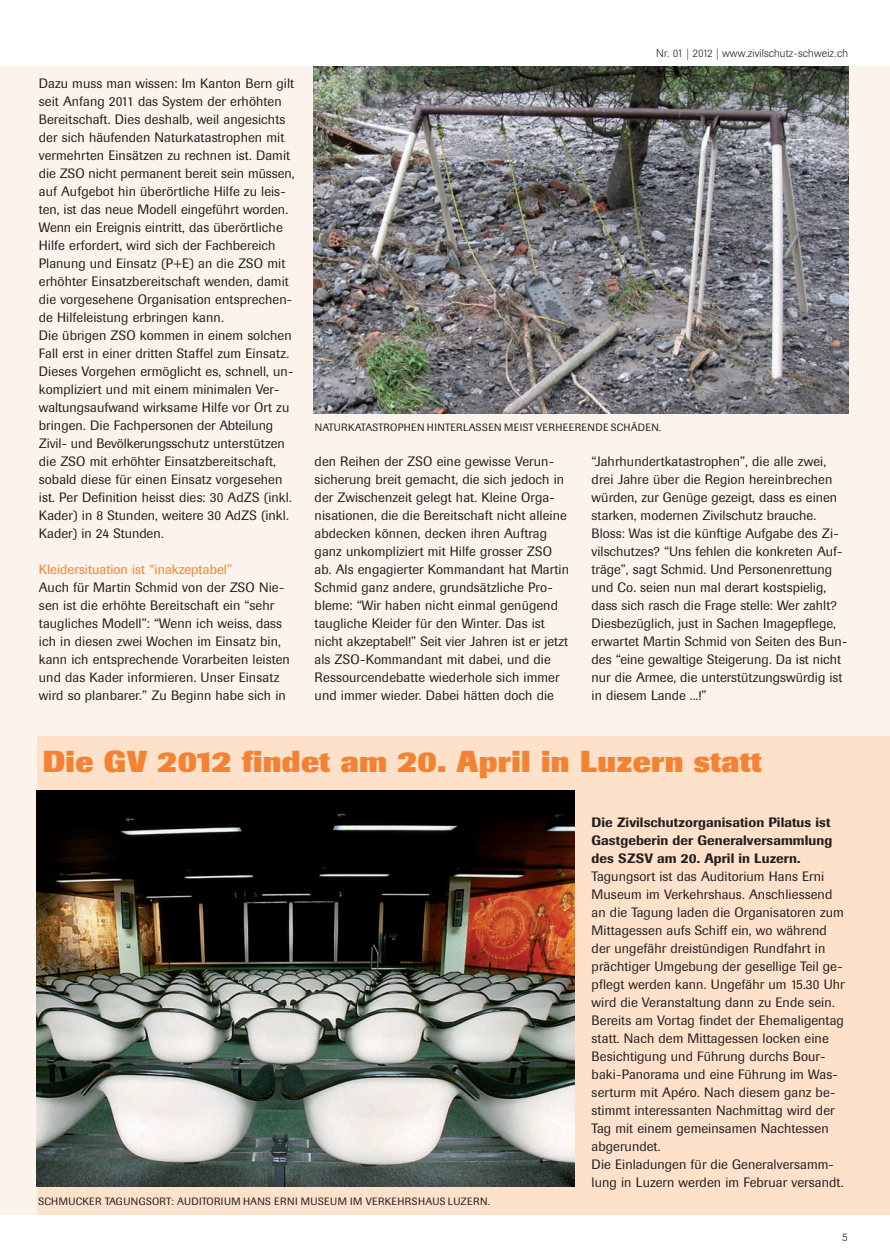
<style>
.page{position:relative;width:890px;height:1260px;background:#fff}
.page>*{position:absolute;margin:0;border:0;box-sizing:border-box;transform-origin:0 0}
.t1{font:800 30px "Berthold Imago BQ";letter-spacing:.015em;color:#f48232}
.t2{font:13.5px/18px "Berthold Imago BQ";letter-spacing:.005em;color:#231f20}
.t3{font:500 13.5px/18px "Berthold Imago BQ";letter-spacing:.005em;color:#231f20}
.t4{font:13.5px "Berthold Imago BQ";letter-spacing:.005em;color:#f48232}
.t5{font:300 11.25px "Berthold Imago BQ";letter-spacing:.01em;color:#231f20}
.t6{font:10.5px "Berthold Imago BQ";letter-spacing:.045em;color:#231f20}
</style>
<div class="page">
<img style="left:0;top:66px;width:889px;height:1149px">
<p class="t2" style="left:39px;top:75px;width:257px">Dazu muss man wissen: Im Kanton Bern gilt seit Anfang 2011 das System der erhöhten Bereitschaft. Dies deshalb, weil angesichts der sich häufenden Naturkatastrophen mit vermehrten Einsätzen zu rechnen ist. Damit die ZSO nicht permanent bereit sein müssen, auf Aufgebot hin überörtliche Hilfe zu leis&shy;ten, ist das neue Modell eingeführt worden.<br>Wenn ein Ereignis eintritt, das überörtliche Hilfe erfordert, wird sich der Fachbereich Planung und Einsatz (P+E) an die ZSO mit erhöhter Einsatzbereitschaft wenden, damit die vorgesehene Organisation entsprechen&shy;de Hilfeleistung erbringen kann.<br>Die übrigen ZSO kommen in einem solchen Fall erst in einer dritten Staffel zum Einsatz.<br>Dieses Vorgehen ermöglicht es, schnell, un&shy;kompliziert und mit einem minimalen Ver&shy;waltungsaufwand wirksame Hilfe vor Ort zu bringen. Die Fachpersonen der Abteilung Zivil- und Bevölkerungsschutz unterstützen die ZSO mit erhöhter Einsatzbereitschaft, sobald diese für einen Einsatz vorgesehen ist. Per Definition heisst dies: 30 AdZS (inkl.<br>Kader) in 8 Stunden, weitere 30 AdZS (inkl.<br>Kader) in 24 Stunden.</p>
<p class="t4" style="left:39px;top:562px;width:195px">Kleidersituation ist “inakzeptabel”»</p>
<p class="t2" style="left:39px;top:578px;width:252px">Auch für Martin Schmid von der ZSO Nie&shy;sen ist die erhöhte Bereitschaft ein “sehr taugliches Modell”: “Wenn ich weiss, dass ich in diesen zwei Wochen im Einsatz bin, kann ich entsprechende Vorarbeiten leisten und das Kader informieren. Unser Einsatz wird so planbarer.” Zu Beginn habe sich in</p>
<p class="t5" style="left:656px;top:47px;width:193px">Nr. 01 | 2012 | www.zivilschutz-schweiz.ch</p>
<p class="t6" style="left:315px;top:421px;width:348px">NATURKATASTROPHEN HINTERLASSEN MEIST VERHEERENDE SCHÄDEN.</p>
<p class="t2" style="left:314px;top:452px;width:256px">den Reihen der ZSO eine gewisse Verun&shy;sicherung breit gemacht, die sich jedoch in der Zwischenzeit gelegt hat. Kleine Orga&shy;nisationen, die die Bereitschaft nicht alleine abdecken können, decken ihren Auftrag ganz unkompliziert mit Hilfe grosser ZSO ab. Als engagierter Kommandant hat Martin Schmid ganz andere, grundsätzliche Pro&shy;bleme: “Wir haben nicht einmal genügend taugliche Kleider für den Winter. Das ist nicht akzeptabel!” Seit vier Jahren ist er jetzt als ZSO-Kommandant mit dabei, und die Ressourcendebatte wiederhole sich immer und immer wieder. Dabei hätten doch die</p>
<p class="t2" style="left:591px;top:452px;width:257px">“Jahrhundertkatastrophen”, die alle zwei, drei Jahre über die Region hereinbrechen würden, zur Genüge gezeigt, dass es einen starken, modernen Zivilschutz brauche.<br>Bloss: Was ist die künftige Aufgabe des Zi&shy;vilschutzes? “Uns fehlen die konkreten Auf&shy;träge”, sagt Schmid. Und Personenrettung und Co. seien nun mal derart kostspielig, dass sich rasch die Frage stelle: Wer zahlt?<br>Diesbezüglich, just in Sachen Imagepflege, erwartet Martin Schmid von Seiten des Bun&shy;des “eine gewaltige Steigerung. Da ist nicht nur die Armee, die unterstützungswürdig ist in diesem Lande ...!”</p>
<h1 class="t1" style="left:43px;top:745px;width:720px">Die GV 2012 findet am 20. April in Luzern statt</h1>
<p class="t3" style="left:591px;top:813px;width:242px">Die Zivilschutzorganisation Pilatus ist<br>Gastgeberin der Generalversammlung des SZSV am 20. April in Luzern.</p>
<p class="t2" style="left:591px;top:867px;width:254px">Tagungsort ist das Auditorium Hans Erni Museum im Verkehrshaus. Anschliessend an die Tagung laden die Organisatoren zum Mittagessen aufs Schiff ein, wo während der ungefähr dreistündigen Rundfahrt in prächtiger Umgebung der gesellige Teil ge&shy;pflegt werden kann. Ungefähr um 15.30 Uhr wird die Veranstaltung dann zu Ende sein.<br>Bereits am Vortag findet der Ehemaligentag statt. Nach dem Mittagessen locken eine Besichtigung und Führung durchs Bour&shy;baki-Panorama und eine Führung im Was&shy;serturm mit Apéro. Nach diesem ganz be&shy;stimmt interessanten Nachmittag wird der Tag mit einem gemeinsamen Nachtessen abgerundet.<br>Die Einladungen für die Generalversamm&shy;lung in Luzern werden im Februar versandt.</p>
<p class="t6" style="left:38px;top:1195px;width:453px">SCHMUCKER TAGUNGSORT: AUDITORIUM HANS ERNI MUSEUM IM VERKEHRSHAUS LUZERN.</p>
<p class="t5" style="left:841px;top:1230px;width:7px">5</p>
</div>
